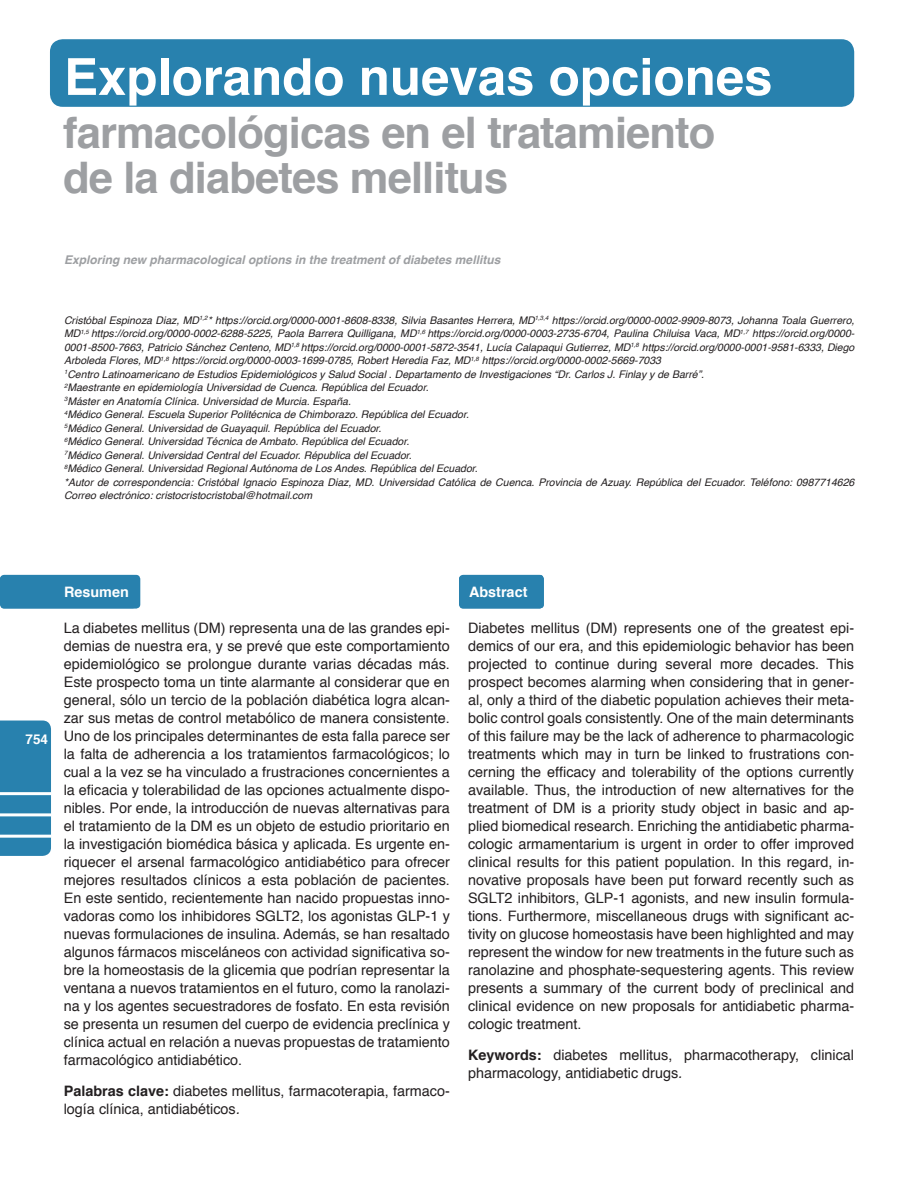
<style>
.page{position:relative;width:918px;height:1188px;background:#fff}
.page>*{position:absolute;margin:0;border:0;box-sizing:border-box;transform-origin:0 0}
.t1{font:700 51px "Helvetica";color:#fff}
.t2{font:700 43.5px/45px "Helvetica";letter-spacing:-.02em;color:#9d9fa2}
.t3{font:14.4px/18px "Helvetica";color:#231f20;text-align:justify}
.t4{font:700 14.4px "Helvetica";color:#fff}
.t5{font:700 13.5px "Helvetica";color:#fff}
.t6{font:italic 700 12px "Helvetica";color:#9d9fa2}
.Párrafo_de_lista{font:italic 10.5px/13.5px "Helvetica";color:#231f20;text-align:justify}
.s1{font-weight:700}
.s2{font-style:italic}
</style>
<div class="page">
<div style="left:0;top:721px;width:51px;height:135px;background:#2881ae"></div>
<hr style="left:0;top:835px;width:51px;height:3px;background:#fff">
<hr style="left:0;top:813px;width:51px;height:3px;background:#fff">
<hr style="left:0;top:792px;width:51px;height:3px;background:#fff">
<div style="left:459px;top:575px;width:85px;height:34px;background:#2881ae"></div>
<div style="left:50px;top:39px;width:804px;height:68px;background:#2881ae;border-radius:13px"></div>
<div style="left:0;top:575px;width:140px;height:34px;background:#2881ae;border-radius:4px"></div>
<svg style="left:0;top:575px;width:137px;height:34px"></svg>
<p class="t1" style="left:64px;top:36px;width:710px">Explorando nuevas opciones</p>
<p class="t2" style="left:63px;top:111px;width:654px">farmacológicas en el tratamiento de la diabetes mellitus</p>
<p class="t6" style="left:64px;top:250px;width:438px">Exploring new pharmacological options in the treatment of diabetes mellitus</p>
<p class="Párrafo_de_lista" style="left:64px;top:314px;width:792px">Cristóbal Espinoza Diaz, MD<sup>1,2</sup>* https://orcid.org/0000-0001-8608-8338, Silvia Basantes Herrera, MD<sup>1,3,4</sup> https://orcid.org/0000-0002-9909-8073, Johanna Toala Guerrero, MD<sup>1,5</sup> https://orcid.org/0000-0002-6288-5225, Paola Barrera Quilligana, MD<sup>1,6</sup> https://orcid.org/0000-0003-2735-6704, Paulina Chiluisa Vaca, MD<sup>1,7</sup> https://orcid.org/0000- 0001-8500-7663, Patricio Sánchez Centeno, MD<sup>1,8</sup> https://orcid.org/0000-0001-5872-3541, Lucía Calapaqui Gutierrez, MD<sup>1,8</sup> https://orcid.org/0000-0001-9581-6333, Diego Arboleda Flores, MD<sup>1,8</sup> https://orcid.org/0000-0003-1699-0785, Robert Heredia Faz, MD<sup>1,8</sup> https://orcid.org/0000-0002-5669-7033</p>
<p class="Párrafo_de_lista" style="left:64px;top:368px;width:642px"><sup>1</sup>Centro Latinoamericano de Estudios Epidemiológicos y Salud Social . Departamento de Investigaciones “Dr. Carlos J. Finlay y de Barré”.</p>
<p class="Párrafo_de_lista" style="left:64px;top:381px;width:366px"><sup>2</sup>Maestrante en epidemiología Universidad de Cuenca. República del Ecuador.</p>
<p class="Párrafo_de_lista" style="left:64px;top:395px;width:289px"><sup>3</sup>Máster en Anatomía Clínica. Universidad de Murcia. España.</p>
<p class="Párrafo_de_lista" style="left:64px;top:408px;width:406px"><sup>4</sup>Médico General. Escuela Superior Politécnica de Chimborazo. República del Ecuador.</p>
<p class="Párrafo_de_lista" style="left:64px;top:422px;width:319px"><sup>5</sup>Médico General. Universidad de Guayaquil. República del Ecuador.</p>
<p class="Párrafo_de_lista" style="left:64px;top:435px;width:347px"><sup>6</sup>Médico General. Universidad Técnica de Ambato. República del Ecuador.</p>
<p class="Párrafo_de_lista" style="left:64px;top:449px;width:349px"><sup>7</sup>Médico General. Universidad Central del Ecuador. Républica del Ecuador.</p>
<p class="Párrafo_de_lista" style="left:64px;top:462px;width:415px"><sup>8</sup>Médico General. Universidad Regional Autónoma de Los Andes. República del Ecuador.</p>
<p class="Párrafo_de_lista" style="left:64px;top:476px;width:792px">*Autor de correspondencia: Cristóbal Ignacio Espinoza Diaz, MD. Universidad Católica de Cuenca. Provincia de Azuay. República del Ecuador. Teléfono: 0987714626<br>Correo electrónico: cristocristocristobal@hotmail.com</p>
<p class="t5" style="left:26px;top:729px;width:24px">754</p>
<p class="t4" style="left:64px;top:580px;width:66px">Resumen</p>
<p class="t3" style="left:64px;top:620px;width:388px">La diabetes mellitus (DM) representa una de las grandes epi&shy;demias de nuestra era, y se prevé que este comportamiento epidemiológico se prolongue durante varias décadas más.<br>Este prospecto toma un tinte alarmante al considerar que en general, sólo un tercio de la población diabética logra alcan&shy;zar sus metas de control metabólico de manera consistente.<br>Uno de los principales determinantes de esta falla parece ser la falta de adherencia a los tratamientos farmacológicos; lo cual a la vez se ha vinculado a frustraciones concernientes a la eficacia y tolerabilidad de las opciones actualmente dispo&shy;nibles. Por ende, la introducción de nuevas alternativas para el tratamiento de la DM es un objeto de estudio prioritario en la investigación biomédica básica y aplicada. Es urgente en&shy;riquecer el arsenal farmacológico antidiabético para ofrecer mejores resultados clínicos a esta población de pacientes.<br>En este sentido, recientemente han nacido propuestas inno&shy;vadoras como los inhibidores SGLT2, los agonistas GLP-1 y nuevas formulaciones de insulina. Además, se han resaltado algunos fármacos misceláneos con actividad significativa so&shy;bre la homeostasis de la glicemia que podrían representar la ventana a nuevos tratamientos en el futuro, como la ranolazi&shy;na y los agentes secuestradores de fosfato. En esta revisión se presenta un resumen del cuerpo de evidencia preclínica y clínica actual en relación a nuevas propuestas de tratamiento farmacológico antidiabético.</p>
<p class="t3" style="left:64px;top:1082px;width:388px"><span class="s1">Palabras clave:</span> diabetes mellitus, farmacoterapia, farmaco&shy;logía clínica, antidiabéticos<span class="s2">.</span></p>
<p class="t4" style="left:469px;top:580px;width:60px">Abstract</p>
<p class="t3" style="left:468px;top:620px;width:388px">Diabetes mellitus (DM) represents one of the greatest epi&shy;demics of our era, and this epidemiologic behavior has been projected to continue during several more decades. This prospect becomes alarming when considering that in gener&shy;al, only a third of the diabetic population achieves their meta&shy;bolic control goals consistently. One of the main determinants of this failure may be the lack of adherence to pharmacologic treatments which may in turn be linked to frustrations con&shy;cerning the efficacy and tolerability of the options currently available. Thus, the introduction of new alternatives for the treatment of DM is a priority study object in basic and ap&shy;plied biomedical research. Enriching the antidiabetic pharma&shy;cologic armamentarium is urgent in order to offer improved clinical results for this patient population. In this regard, in&shy;novative proposals have been put forward recently such as SGLT2 inhibitors, GLP-1 agonists, and new insulin formula&shy;tions. Furthermore, miscellaneous drugs with significant ac&shy;tivity on glucose homeostasis have been highlighted and may represent the window for new treatments in the future such as ranolazine and phosphate-sequestering agents. This review presents a summary of the current body of preclinical and clinical evidence on new proposals for antidiabetic pharma&shy;cologic treatment.</p>
<p class="t3" style="left:468px;top:1046px;width:388px"><span class="s1">Keywords:</span> diabetes mellitus, pharmacotherapy, clinical pharmacology, antidiabetic drugs<span class="s2">.</span></p>
</div>
